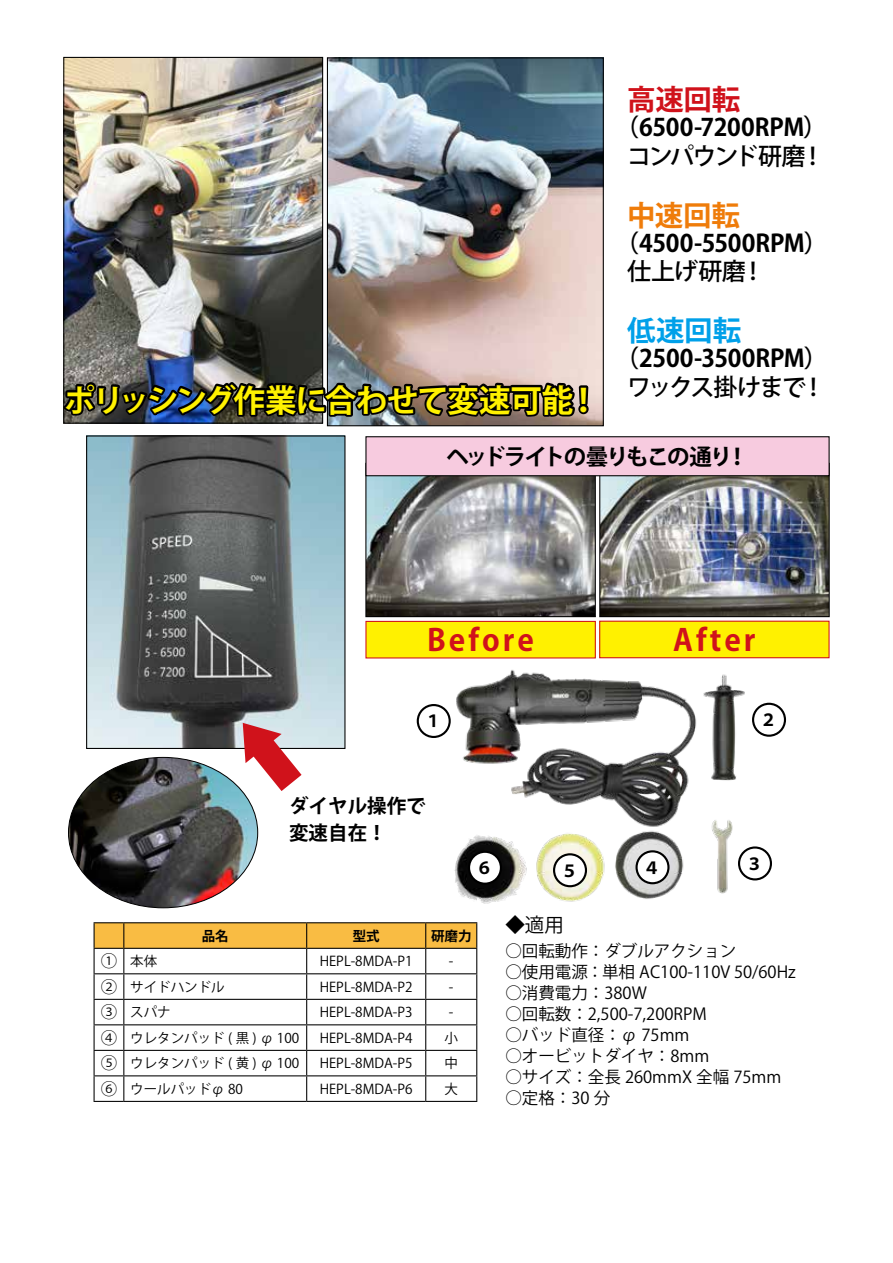
<style>
.page{position:relative;width:893px;height:1263px;background:#fff}
.page>*{position:absolute;margin:0;border:0;box-sizing:border-box;transform-origin:0 0}
.t1{font:700 31.5px "Koz Go Pro";letter-spacing:-.04em;color:#fff100}
.t2{font:700 30px "Koz Go Pro";letter-spacing:.1em;color:#d0121b}
.t3{font:700 28.5px "Koz Go Pro";color:#d0121b}
.t4{font:700 28.5px "Koz Go Pro";color:#ef7c0a}
.t5{font:700 28.5px "Koz Go Pro";color:#00a0e9}
.t6{font:700 24px "Koz Go Pro";letter-spacing:-.015em;color:#000}
.t7{font:500 24px "Koz Go Pro";letter-spacing:-.06em;color:#000}
.t8{font:500 24px "Koz Go Pro";letter-spacing:-.09em;color:#000}
.t9{font:700 22.5px "Koz Go Pro";letter-spacing:-.095em;color:#000}
.t10{font:700 19.5px/27px "Koz Go Pro";color:#000}
.t11{font:19.5px "Koz Go Pro";color:#000}
.t12{font:16.5px "Koz Go Pro";color:#000}
.t13{font:700 16.5px "Koz Go Pro";color:#000}
.t14{font:13.5px "Koz Go Pro";color:#000}
.t15{font:700 13.5px "Koz Go Pro";color:#000}
</style>
<div class="page">
<img style="left:88px;top:437px;width:255px;height:310px">
<div style="left:86px;top:435px;width:259px;height:314px;border:1px solid #000"></div>
<img style="left:329px;top:59px;width:273px;height:365px">
<div style="left:327px;top:57px;width:277px;height:369px;border:1px solid #000"></div>
<img style="left:443px;top:670px;width:317px;height:234px">
<img style="left:65px;top:59px;width:256px;height:363px">
<div style="left:63px;top:57px;width:260px;height:367px;border:1px solid #000"></div>
<img style="left:63px;top:378px;width:528px;height:43px">
<img style="left:365px;top:436px;width:465px;height:182px">
<div style="left:366px;top:621px;width:229px;height:37px;background:#fff100"></div>
<div style="left:365px;top:621px;width:231px;height:37px;border:1px solid #d0121b"></div>
<div style="left:600px;top:621px;width:229px;height:37px;background:#fff100"></div>
<div style="left:599px;top:621px;width:231px;height:37px;border:1px solid #d0121b"></div>
<img style="left:68px;top:757px;width:190px;height:151px">
<svg style="left:243px;top:723px;width:59px;height:68px"></svg>
<hr style="left:94px;top:922px;width:30px;height:1px;background:#000">
<hr style="left:124px;top:922px;width:183px;height:1px;background:#000">
<hr style="left:307px;top:922px;width:119px;height:1px;background:#000">
<hr style="left:426px;top:922px;width:51px;height:1px;background:#000">
<svg style="left:94px;top:923px;width:383px;height:178px"></svg>
<hr style="left:94px;top:1101px;width:30px;height:1px;background:#000">
<hr style="left:124px;top:1101px;width:183px;height:1px;background:#000">
<hr style="left:307px;top:1101px;width:119px;height:1px;background:#000">
<hr style="left:426px;top:1101px;width:51px;height:1px;background:#000">
<div style="left:418px;top:705px;width:32px;height:32px;background:#fff;border-radius:50%"></div>
<div style="left:417px;top:704px;width:34px;height:34px;border:2px solid #000;border-radius:50%"></div>
<div style="left:753px;top:704px;width:32px;height:32px;background:#fff;border-radius:50%"></div>
<div style="left:752px;top:703px;width:34px;height:34px;border:2px solid #000;border-radius:50%"></div>
<div style="left:739px;top:847px;width:32px;height:32px;background:#fff;border-radius:50%"></div>
<div style="left:738px;top:846px;width:34px;height:34px;border:2px solid #000;border-radius:50%"></div>
<div style="left:637px;top:851px;width:31px;height:32px;background:#fff;border-radius:50%"></div>
<div style="left:635px;top:850px;width:34px;height:34px;border:2px solid #000;border-radius:50%"></div>
<div style="left:554px;top:854px;width:32px;height:32px;background:#fff;border-radius:50%"></div>
<div style="left:553px;top:853px;width:34px;height:34px;border:2px solid #000;border-radius:50%"></div>
<div style="left:469px;top:852px;width:32px;height:32px;background:#fff;border-radius:50%"></div>
<div style="left:468px;top:851px;width:34px;height:34px;border:2px solid #000;border-radius:50%"></div>
<h3 class="t3" style="left:627px;top:81px;width:115px">高速回転</h3>
<h3 class="t6" style="left:615px;top:112px;width:214px">（6500-7200RPM(</h3>
<h3 class="t8" style="left:627px;top:140px;width:180px">コンパウンド研磨</h3>
<h3 class="t4" style="left:627px;top:197px;width:114px">中速回転</h3>
<h3 class="t6" style="left:615px;top:227px;width:214px">（4500-5500RPM(</h3>
<h3 class="t7" style="left:741px;top:256px;width:25px">!</h3>
<h3 class="t7" style="left:801px;top:140px;width:25px">!</h3>
<h3 class="t7" style="left:627px;top:256px;width:120px">仕上げ研磨</h3>
<h3 class="t5" style="left:627px;top:312px;width:115px">低速回転</h3>
<h3 class="t6" style="left:615px;top:343px;width:214px">（2500-3500RPM(</h3>
<h3 class="t7" style="left:627px;top:371px;width:181px">ワックス掛けまで</h3>
<h1 class="t1" style="left:64px;top:380px;width:511px">ポリッシング作業に合わせて変速可能</h1>
<h3 class="t7" style="left:801px;top:371px;width:25px">！</h3>
<h1 class="t1" style="left:568px;top:380px;width:33px">!</h1>
<h3 class="t9" style="left:446px;top:442px;width:287px">ヘッドライトの曇りもこの通り</h3>
<h3 class="t9" style="left:726px;top:442px;width:24px">!</h3>
<h2 class="t2" style="left:427px;top:621px;width:108px">Before</h2>
<p class="t13" style="left:425px;top:711px;width:18px">１</p>
<h2 class="t2" style="left:673px;top:620px;width:84px">After</h2>
<p class="t13" style="left:760px;top:709px;width:18px">２</p>
<h3 class="t10" style="left:289px;top:793px;width:138px">ダイヤル操作で変速自在!</h3>
<p class="t13" style="left:476px;top:857px;width:18px">６</p>
<p class="t13" style="left:561px;top:860px;width:18px">５</p>
<p class="t13" style="left:644px;top:857px;width:18px">４</p>
<p class="t13" style="left:746px;top:853px;width:18px">３</p>
<p class="t15" style="left:202px;top:927px;width:28px">品名</p>
<p class="t15" style="left:353px;top:927px;width:28px">型式</p>
<p class="t15" style="left:431px;top:927px;width:42px">研磨力</p>
<p class="t12" style="left:101px;top:950px;width:18px">①</p>
<p class="t14" style="left:130px;top:952px;width:28px">本体</p>
<p class="t14" style="left:320px;top:952px;width:94px">HEPL-8MDA 1P-</p>
<p class="t14" style="left:449px;top:952px;width:6px">-</p>
<p class="t12" style="left:101px;top:976px;width:18px">②</p>
<p class="t14" style="left:130px;top:978px;width:96px">サイドハンドル</p>
<p class="t14" style="left:320px;top:978px;width:94px">HEPL-8MDA 2P-</p>
<p class="t14" style="left:449px;top:978px;width:6px">-</p>
<p class="t12" style="left:101px;top:1002px;width:18px">③</p>
<p class="t14" style="left:130px;top:1003px;width:42px">スパナ</p>
<p class="t14" style="left:320px;top:1003px;width:94px">HEPL-8MDA 3P-</p>
<p class="t14" style="left:449px;top:1003px;width:6px">-</p>
<p class="t12" style="left:101px;top:1027px;width:18px">④</p>
<p class="t14" style="left:130px;top:1029px;width:171px">ウレタンパッド 黒( φ) 100</p>
<p class="t14" style="left:320px;top:1029px;width:94px">HEPL-8MDA 4P-</p>
<p class="t14" style="left:444px;top:1029px;width:15px">小</p>
<p class="t12" style="left:101px;top:1053px;width:18px">⑤</p>
<p class="t14" style="left:130px;top:1054px;width:171px">ウレタンパッド 黄( φ) 100</p>
<p class="t14" style="left:320px;top:1054px;width:94px">HEPL-8MDA 5P-</p>
<p class="t14" style="left:444px;top:1054px;width:15px">中</p>
<p class="t12" style="left:101px;top:1078px;width:18px">⑥</p>
<p class="t14" style="left:130px;top:1080px;width:114px">ウールパッドφ 80</p>
<p class="t14" style="left:320px;top:1080px;width:94px">HEPL-8MDA 6P-</p>
<p class="t14" style="left:444px;top:1080px;width:15px">大</p>
<h3 class="t11" style="left:505px;top:912px;width:60px">◆適用</h3>
<p class="t12" style="left:505px;top:940px;width:232px">○回転動作：ダブルアクション</p>
<p class="t12" style="left:505px;top:961px;width:292px">○使用電源：単相 AC100-110V 50/60Hz</p>
<p class="t12" style="left:505px;top:982px;width:143px">○消費電力：380W</p>
<p class="t12" style="left:505px;top:1003px;width:203px">○回転数：2,500-7,200RPM</p>
<p class="t12" style="left:505px;top:1024px;width:186px">○バッド直径：φ 75mm</p>
<p class="t12" style="left:505px;top:1045px;width:205px">○オービットダイヤ：8mm</p>
<p class="t12" style="left:505px;top:1066px;width:277px">○サイズ：全長 260mmX 全幅 75mm</p>
<p class="t12" style="left:505px;top:1087px;width:106px">○定格：30 分</p>
</div>
